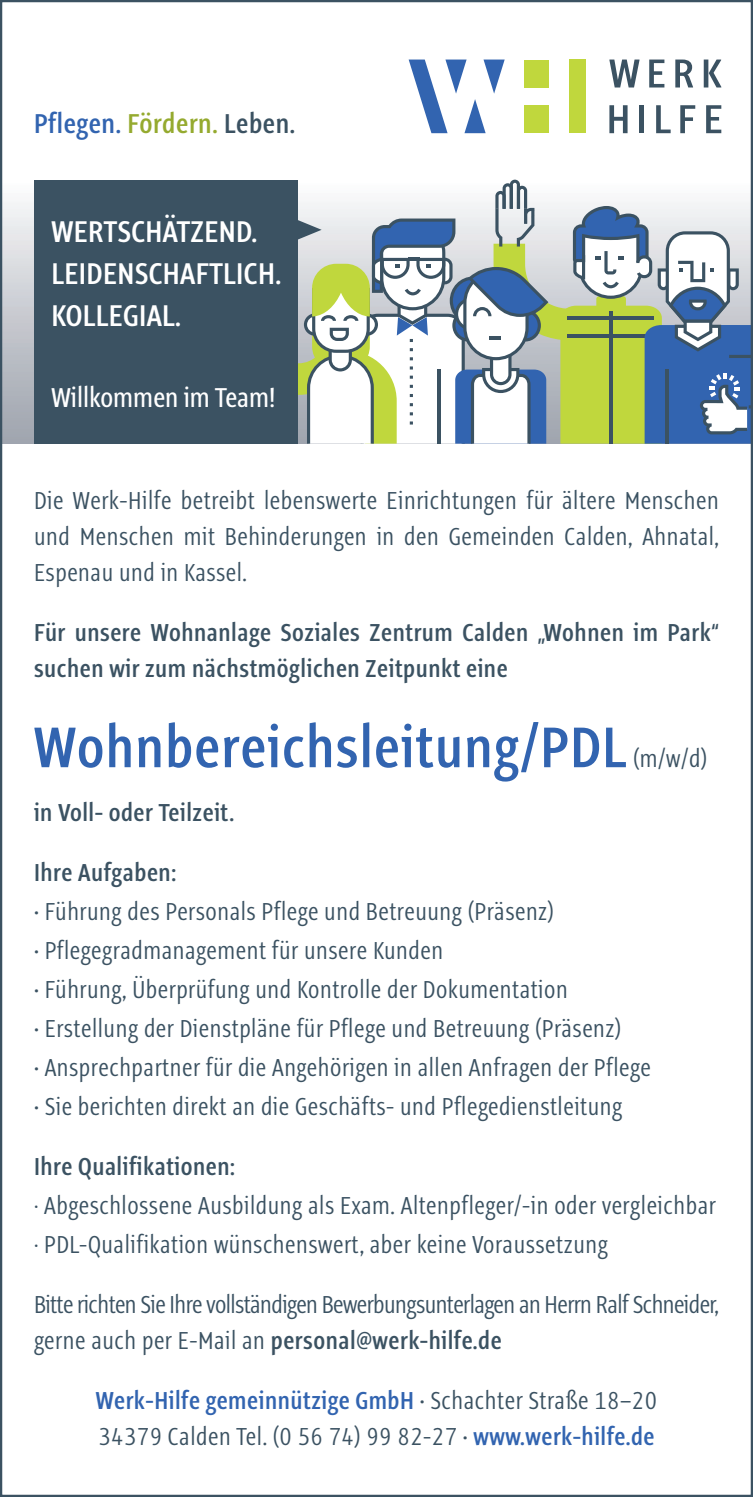
<style>
.page{position:relative;width:753px;height:1497px;background:#fff}
.page>*{position:absolute;margin:0;border:0;box-sizing:border-box;transform-origin:0 0}
.t1{font:600 63px "Alto Ex Con";letter-spacing:.02em;color:#3264b0}
.t2{font:600 33px/42px "Alto Ex Con";letter-spacing:.01em;color:#fff}
.t3{font:600 30px "Alto Ex Con";letter-spacing:.02em;color:#3264b0}
.t4{font:500 30px "Alto Ex Con";color:#fff}
.t5{font:300 27px/39px "Alto Ex Con";letter-spacing:.02em;color:#3b5262}
.t6{font:600 27px/36px "Alto Ex Con";letter-spacing:.02em;color:#3b5262}
.t7{font:300 27px/36px "Alto Ex Con";letter-spacing:-.02em;color:#3b5262}
.s1{color:#95aa2f}
.s2{color:#3b5262}
.s3{font-weight:600}
.s4{font-weight:600;color:#3264b0}
</style>
<div class="page">
<svg style="left:2px;top:180px;width:751px;height:264px;background:#bfc4cb"></svg>
<div style="left:524px;top:60px;width:25px;height:27px;background:#c0d73d"></div>
<div style="left:524px;top:105px;width:25px;height:28px;background:#c0d73d"></div>
<div style="left:569px;top:60px;width:16px;height:73px;background:#c0d73d"></div>
<svg style="left:408px;top:60px;width:96px;height:73px"></svg>
<svg style="left:609px;top:60px;width:30px;height:27px"></svg>
<svg style="left:649px;top:60px;width:15px;height:27px"></svg>
<svg style="left:675px;top:60px;width:18px;height:27px"></svg>
<svg style="left:703px;top:60px;width:18px;height:27px"></svg>
<svg style="left:609px;top:105px;width:18px;height:28px"></svg>
<div style="left:639px;top:105px;width:5px;height:28px;background:#3b5262"></div>
<svg style="left:656px;top:105px;width:14px;height:28px"></svg>
<svg style="left:680px;top:105px;width:15px;height:28px"></svg>
<svg style="left:706px;top:105px;width:15px;height:28px"></svg>
<div style="left:34px;top:180px;width:264px;height:264px;background:#3b5262"></div>
<svg style="left:298px;top:180px;width:452px;height:264px"></svg>
<p class="t3" style="left:34px;top:108px;width:263px">Pflegen. <span class="s1">Fördern.</span> <span class="s2">Leben.</span></p>
<p class="t2" style="left:51px;top:211px;width:231px">WERTSCHÄTZEND.<br>LEIDENSCHAFTLICH.<br>KOLLEGIAL.</p>
<p class="t4" style="left:51px;top:379px;width:225px">Willkommen im Team!</p>
<p class="t5" style="left:34px;top:483px;width:686px;line-height:36px;text-align:justify">Die Werk-Hilfe betreibt lebenswerte Einrichtungen für ältere Menschen und Menschen mit Behinderungen in den Gemeinden Calden, Ahnatal, Espenau und in Kassel.</p>
<p class="t6" style="left:34px;top:615px;width:686px">Für unsere Wohnanlage Soziales Zentrum Calden „Wohnen im Park“ suchen wir zum nächstmöglichen Zeitpunkt eine</p>
<h1 class="t1" style="left:34px;top:715px;width:594px">Wohnbereichsleitung/PDL</h1>
<p class="t5" style="left:633px;top:740px;width:76px">(m/w/d)</p>
<p class="t6" style="left:34px;top:795px;width:202px">in Voll- oder Teilzeit.</p>
<p class="t5" style="left:34px;top:854px;width:618px"><span class="s3">Ihre Aufgaben:<br>·</span> Führung des Personals Pflege und Betreuung (Präsenz)<br><span class="s3">·</span> Pflegegradmanagement für unsere Kunden<br><span class="s3">·</span> Führung, Überprüfung und Kontrolle der Dokumentation<br><span class="s3">·</span> Erstellung der Dienstpläne für Pflege und Betreuung (Präsenz)<br><span class="s3">·</span> Ansprechpartner für die Angehörigen in allen Anfragen der Pflege <span class="s3">·</span> Sie berichten direkt an die Geschäfts- und Pflegedienstleitung</p>
<p class="t6" style="left:34px;top:1149px;width:202px">Ihre Qualifikationen:</p>
<p class="t5" style="left:34px;top:1186px;width:683px">· Abgeschlossene Ausbildung als Exam. Altenpfleger/-in oder vergleichbar · PDL-Qualifikation wünschenswert, aber keine Voraussetzung</p>
<p class="t7" style="left:34px;top:1287px;width:686px">Bitte richten Sie Ihre vollständigen Bewerbungsunterlagen an Herrn Ralf Schneider, gerne auch per E-Mail an <span class="s3">personal@werk-hilfe.de</span></p>
<p class="t5" style="left:96px;top:1383px;width:563px;line-height:36px"><span class="s4">Werk-Hilfe gemeinnützige GmbH</span> <span class="s3">·</span> Schachter Straße 18–20<br>34379 Calden Tel. (0 56 74) 99 82-27 <span class="s3">·</span> <span class="s4">www.werk-hilfe.de</span></p>
</div>
